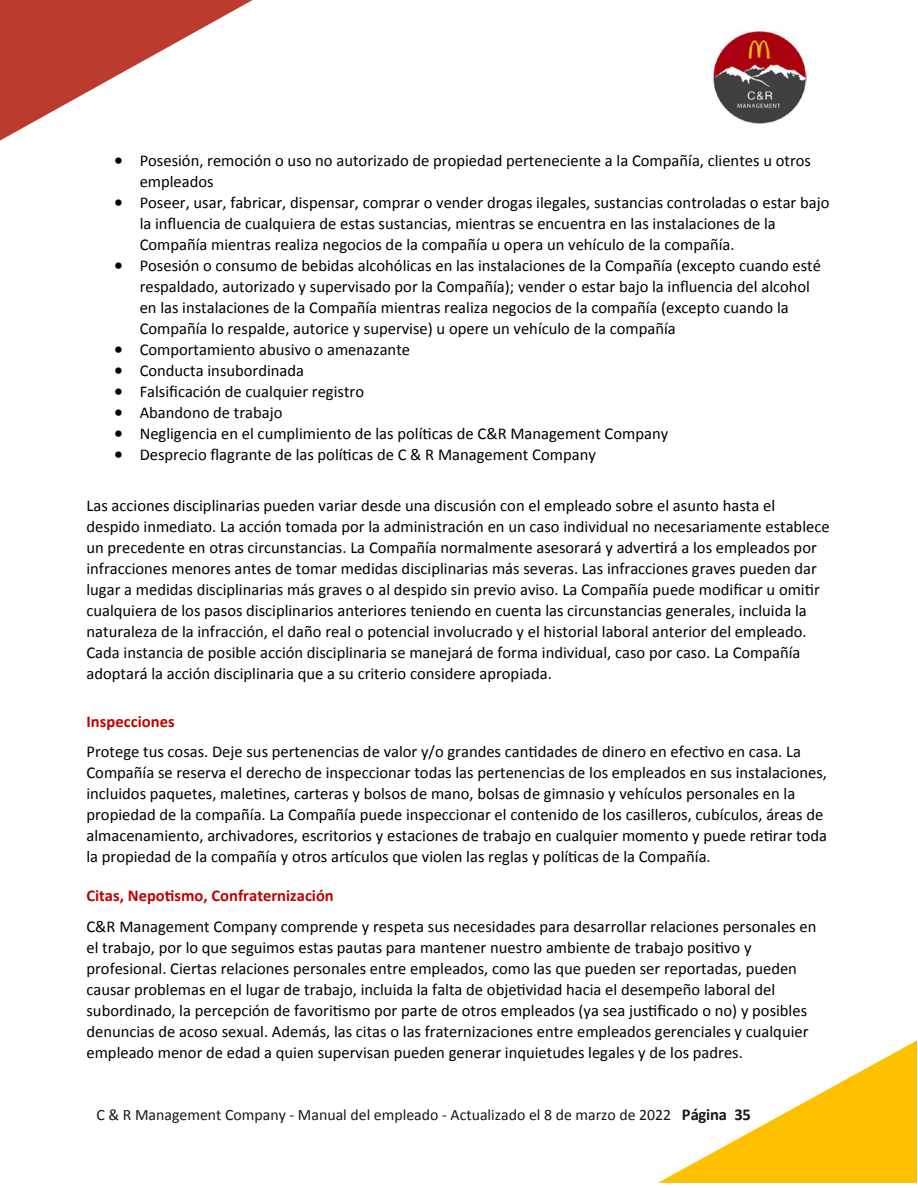
<style>
.page{position:relative;width:918px;height:1188px;background:#fff}
.page>*{position:absolute;margin:0;border:0;box-sizing:border-box;transform-origin:0 0}
.t1{font:20.4px/21px "Calibri";color:#070001}
.t2{font:16.5px/21px "Calibri";color:#000}
.t3{font:700 16.5px "Calibri";color:#c00000}
.t4{font:15.9px "Calibri";color:#181717}
.s1{font-weight:700;font-size:16.5px}
</style>
<div class="page">
<svg style="left:658px;top:1040px;width:259px;height:143px"></svg>
<svg style="left:0;top:0;width:253px;height:141px"></svg>
<img style="left:713px;top:31px;width:93px;height:92px">
<p class="t1" style="left:113px;top:140px;width:12px;line-height:42px">• •</p>
<p class="t1" style="left:113px;top:255px;width:12px">•</p>
<p class="t1" style="left:113px;top:339px;width:12px;text-align:justify">• • • • • •</p>
<p class="t2" style="left:140px;top:150px;width:691px">Posesión, remoción o uso no autorizado de propiedad perteneciente a la Compañía, clientes u otros empleados<br>Poseer, usar, fabricar, dispensar, comprar o vender drogas ilegales, sustancias controladas o estar bajo la influencia de cualquiera de estas sustancias, mientras se encuentra en las instalaciones de la Compañía mientras realiza negocios de la compañía u opera un vehículo de la compañía.<br>Posesión o consumo de bebidas alcohólicas en las instalaciones de la Compañía (excepto cuando esté respaldado, autorizado y supervisado por la Compañía); vender o estar bajo la influencia del alcohol en las instalaciones de la Compañía mientras realiza negocios de la compañía (excepto cuando la Compañía lo respalde, autorice y supervise) u opere un vehículo de la compañía<br>Comportamiento abusivo o amenazante<br>Conducta insubordinada<br>Falsificación de cualquier registro<br>Abandono de trabajo<br>Negligencia en el cumplimiento de las políticas de C&amp;R Management Company<br>Desprecio flagrante de las políticas de C &amp; R Management Company</p>
<p class="t2" style="left:86px;top:495px;width:745px">Las acciones disciplinarias pueden variar desde una discusión con el empleado sobre el asunto hasta el despido inmediato. La acción tomada por la administración en un caso individual no necesariamente establece un precedente en otras circunstancias. La Compañía normalmente asesorará y advertirá a los empleados por infracciones menores antes de tomar medidas disciplinarias más severas. Las infracciones graves pueden dar lugar a medidas disciplinarias más graves o al despido sin previo aviso. La Compañía puede modificar u omitir cualquiera de los pasos disciplinarios anteriores teniendo en cuenta las circunstancias generales, incluida la naturaleza de la infracción, el daño real o potencial involucrado y el historial laboral anterior del empleado.<br>Cada instancia de posible acción disciplinaria se manejará de forma individual, caso por caso. La Compañía adoptará la acción disciplinaria que a su criterio considere apropiada.</p>
<p class="t3" style="left:86px;top:711px;width:90px">Inspecciones</p>
<p class="t2" style="left:86px;top:741px;width:742px">Protege tus cosas. Deje sus pertenencias de valor y/o grandes cantidades de dinero en efectivo en casa. La Compañía se reserva el derecho de inspeccionar todas las pertenencias de los empleados en sus instalaciones, incluidos paquetes, maletines, carteras y bolsos de mano, bolsas de gimnasio y vehículos personales en la propiedad de la compañía. La Compañía puede inspeccionar el contenido de los casilleros, cubículos, áreas de almacenamiento, archivadores, escritorios y estaciones de trabajo en cualquier momento y puede retirar toda la propiedad de la compañía y otros artículos que violen las reglas y políticas de la Compañía.</p>
<p class="t3" style="left:86px;top:885px;width:249px">Citas, Nepotismo, Confraternización</p>
<p class="t2" style="left:86px;top:916px;width:731px">C&amp;R Management Company comprende y respeta sus necesidades para desarrollar relaciones personales en el trabajo, por lo que seguimos estas pautas para mantener nuestro ambiente de trabajo positivo y profesional. Ciertas relaciones personales entre empleados, como las que pueden ser reportadas, pueden causar problemas en el lugar de trabajo, incluida la falta de objetividad hacia el desempeño laboral del subordinado, la percepción de favoritismo por parte de otros empleados (ya sea justificado o no) y posibles denuncias de acoso sexual. Además, las citas o las fraternizaciones entre empleados gerenciales y cualquier empleado menor de edad a quien supervisan pueden generar inquietudes legales y de los padres.</p>
<p class="t4" style="left:96px;top:1105px;width:656px">C &amp; R Management Company - Manual del empleado - Actualizado el 8 de marzo de 2022 <span class="s1">Página 35</span></p>
</div>
